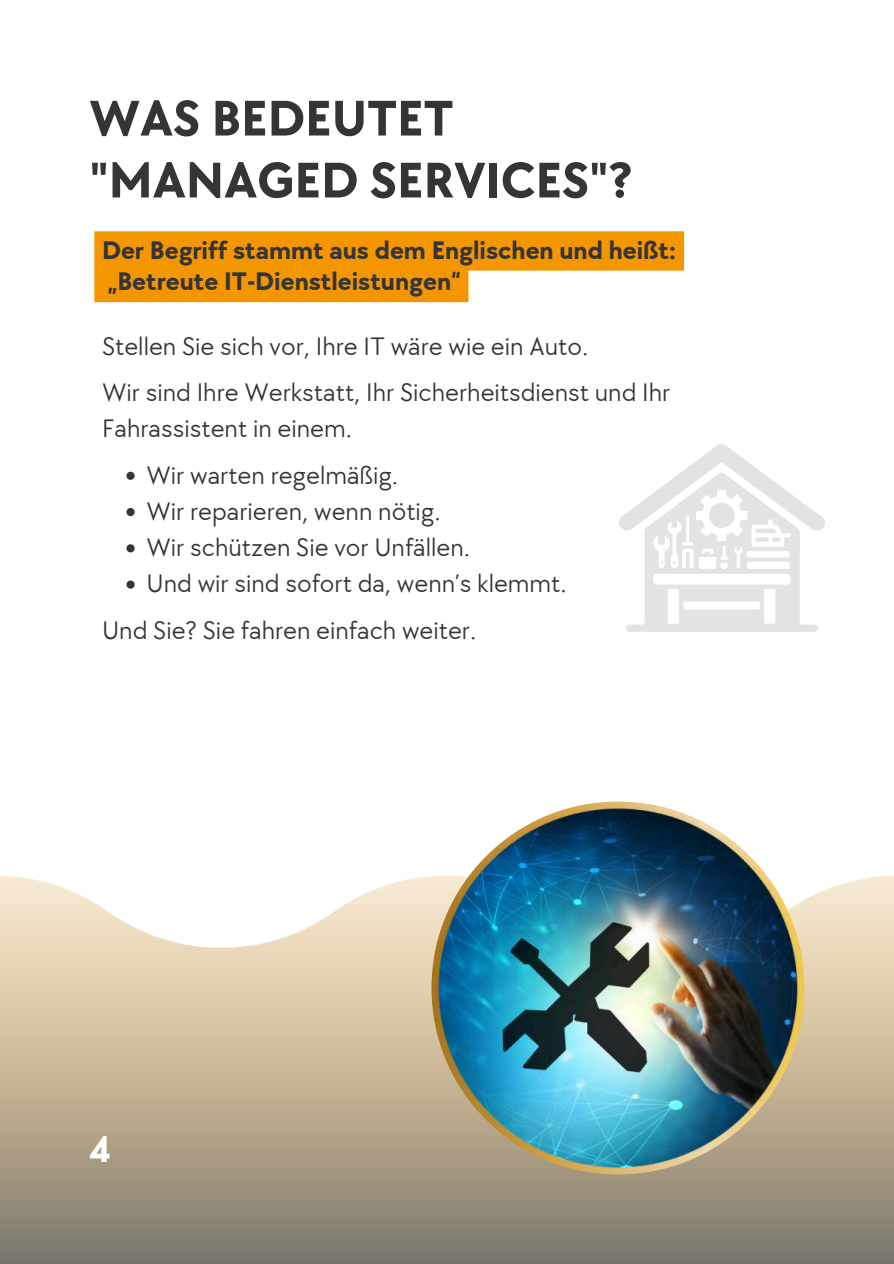
<style>
.page{position:relative;width:894px;height:1264px;background:#fff}
.page>*{position:absolute;margin:0;border:0;box-sizing:border-box;transform-origin:0 0}
.t1{font:700 51.75px/61.9px "TT Chocolates";color:#353537}
.t2{font:700 37.65px "TT Chocolates";color:#fff}
.t3{font:700 26.25px/31.5px "TT Chocolates";color:#353537}
.t4{font:26.1px/46.2px "TT Chocolates";color:#353537}
</style>
<div class="page">
<svg style="left:0;top:875px;width:893px;height:388px;background:#bcb099"></svg>
<img style="left:431px;top:801px;width:373px;height:373px">
<svg style="left:619px;top:444px;width:206px;height:188px"></svg>
<svg style="left:126px;top:471px;width:9px;height:9px"></svg>
<svg style="left:126px;top:508px;width:9px;height:8px"></svg>
<svg style="left:126px;top:544px;width:9px;height:8px"></svg>
<svg style="left:126px;top:580px;width:9px;height:8px"></svg>
<svg style="left:94px;top:231px;width:590px;height:71px"></svg>
<h1 class="t1" style="left:89px;top:85px;width:544px">WAS BEDEUTET "MANAGED SERVICES"?</h1>
<p class="t3" style="left:102px;top:233px;width:575px">Der Begriff stammt aus dem Englischen und heißt: „Betreute IT-Dienstleistungen“</p>
<p class="t4" style="left:102px;top:322px;width:569px">Stellen Sie sich vor, Ihre IT wäre wie ein Auto.<br>Wir sind Ihre Werkstatt, Ihr Sicherheitsdienst und Ihr</p>
<p class="t4" style="left:146px;top:404px;width:253px;text-indent:-44px">Fahrassistent in einem.<br>Wir warten regelmäßig.</p>
<p class="t4" style="left:146px;top:492px;width:421px;line-height:36.3px">Wir reparieren, wenn nötig.<br>Wir schützen Sie vor Unfällen.<br>Und wir sind sofort da, wenn’s klemmt.</p>
<p class="t4" style="left:102px;top:606px;width:375px">Und Sie? Sie fahren einfach weiter.</p>
<h2 class="t2" style="left:89px;top:1123px;width:23px">4</h2>
</div>
